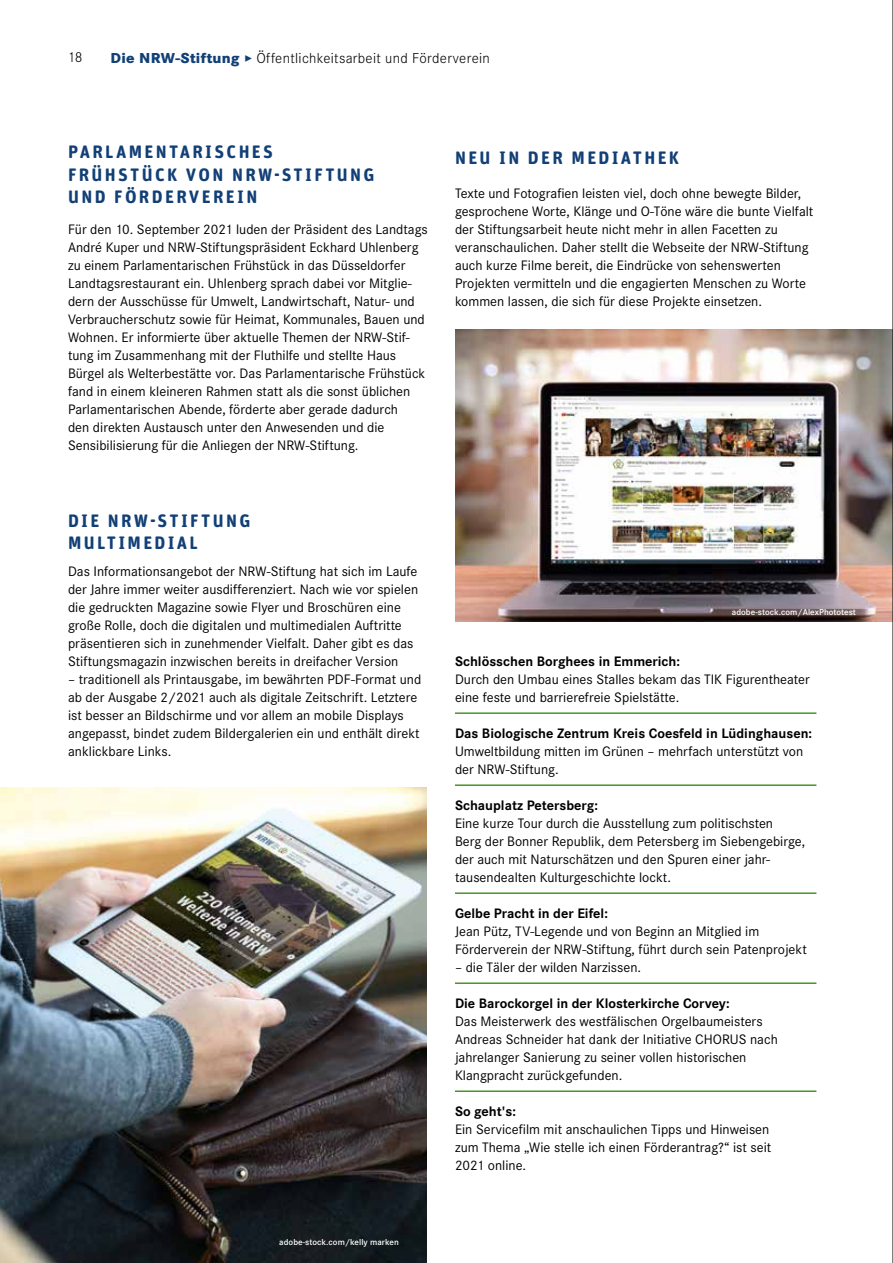
<style>
.page{position:relative;width:893px;height:1263px;background:#fff}
.page>*{position:absolute;margin:0;border:0;box-sizing:border-box;transform-origin:0 0}
.t1{font:700 18px/22.5px "Unit Rounded Pro";letter-spacing:.13em;color:#124076}
.t2{font:300 15px "Corporate S";letter-spacing:.02em;color:#000}
.t3{font:14.25px/18px "Corporate S";color:#000}
.t4{font:700 14.25px "Corporate S";color:#000}
.t5{font:600 9px "Corporate S";letter-spacing:.005em;color:#fff}
.s1{font-weight:800;color:#124076}
.s2{color:#124076}
</style>
<div class="page">
<img style="left:455px;top:329px;width:437px;height:292px">
<img style="left:0;top:787px;width:426px;height:476px">
<hr style="left:455px;top:712px;width:361px;height:2px;background:#459629">
<hr style="left:455px;top:784px;width:361px;height:2px;background:#459629">
<hr style="left:455px;top:892px;width:361px;height:2px;background:#459629">
<hr style="left:455px;top:982px;width:361px;height:2px;background:#459629">
<hr style="left:455px;top:1090px;width:361px;height:2px;background:#459629">
<hr style="left:892px;top:0;width:1px;height:1263px;background:#000">
<p class="t2" style="left:68px;top:49px;width:16px">18</p>
<p class="t2" style="left:111px;top:49px;width:381px"><span class="s1">Die NRW-Stiftung</span> <span class="s2">✓</span> Öffentlichkeitsarbeit und Förderverein</p>
<p class="t1" style="left:68px;top:140px;width:308px">PARLAMENTARISCHES<br>FRÜHSTÜCK VON NRW-STIFTUNG<br>UND FÖRDERVEREIN</p>
<p class="t3" style="left:68px;top:220px;width:361px">Für den 10. September 2021 luden der Präsident des Landtags André Kuper und NRW-Stiftungspräsident Eckhard Uhlenberg zu einem Parlamentarischen Frühstück in das Düsseldorfer Landtagsrestaurant ein. Uhlenberg sprach dabei vor Mitglie&shy;dern der Ausschüsse für Umwelt, Landwirtschaft, Natur- und Verbraucherschutz sowie für Heimat, Kommunales, Bauen und Wohnen. Er informierte über aktuelle Themen der NRW-Stif&shy;tung im Zusammenhang mit der Fluthilfe und stellte Haus Bürgel als Welterbestätte vor. Das Parlamentarische Frühstück fand in einem kleineren Rahmen statt als die sonst üblichen Parlamentarischen Abende, förderte aber gerade dadurch<br>den direkten Austausch unter den Anwesenden und die Sensibilisierung für die Anliegen der NRW-Stiftung.</p>
<p class="t1" style="left:68px;top:508px;width:184px">DIE NRW-STIFTUNG<br>MULTIMEDIAL</p>
<p class="t3" style="left:68px;top:562px;width:352px">Das Informationsangebot der NRW-Stiftung hat sich im Laufe der Jahre immer weiter ausdifferenziert. Nach wie vor spielen die gedruckten Magazine sowie Flyer und Broschüren eine große Rolle, doch die digitalen und multimedialen Auftritte präsentieren sich in zunehmender Vielfalt. Daher gibt es das Stiftungsmagazin inzwischen bereits in dreifacher Version</p>
<p class="t3" style="left:68px;top:670px;width:355px">– traditionell als Printausgabe, im bewährten PDF-Format und ab der Ausgabe 2/2021 auch als digitale Zeitschrift. Letztere ist besser an Bildschirme und vor allem an mobile Displays angepasst, bindet zudem Bildergalerien ein und enthält direkt anklickbare Links.</p>
<p class="t1" style="left:455px;top:146px;width:226px">NEU IN DER MEDIATHEK</p>
<p class="t3" style="left:455px;top:184px;width:360px">Texte und Fotografien leisten viel, doch ohne bewegte Bilder, gesprochene Worte, Klänge und O-Töne wäre die bunte Vielfalt der Stiftungsarbeit heute nicht mehr in allen Facetten zu veranschaulichen. Daher stellt die Webseite der NRW-Stiftung auch kurze Filme bereit, die Eindrücke von sehenswerten Projekten vermitteln und die engagierten Menschen zu Worte kommen lassen, die sich für diese Projekte einsetzen.</p>
<p class="t5" style="left:732px;top:606px;width:126px">adobe-stock.com/AlexPhototest</p>
<p class="t4" style="left:455px;top:653px;width:227px">Schlösschen Borghees in Emmerich:</p>
<p class="t3" style="left:455px;top:670px;width:356px">Durch den Umbau eines Stalles bekam das TIK Figurentheater eine feste und barrierefreie Spielstätte.</p>
<p class="t4" style="left:455px;top:725px;width:359px">Das Biologische Zentrum Kreis Coesfeld in Lüdinghausen:</p>
<p class="t3" style="left:455px;top:742px;width:350px">Umweltbildung mitten im Grünen – mehrfach unterstützt von der NRW-Stiftung.</p>
<p class="t4" style="left:455px;top:797px;width:144px">Schauplatz Petersberg:</p>
<p class="t3" style="left:455px;top:814px;width:352px">Eine kurze Tour durch die Ausstellung zum politischsten<br>Berg der Bonner Republik, dem Petersberg im Siebengebirge, der auch mit Naturschätzen und den Spuren einer jahr&shy;tausendealten Kulturgeschichte lockt.</p>
<p class="t4" style="left:455px;top:905px;width:154px">Gelbe Pracht in der Eifel:</p>
<p class="t3" style="left:455px;top:922px;width:353px">Jean Pütz, TV-Legende und von Beginn an Mitglied im<br>Förderverein der NRW-Stiftung, führt durch sein Patenprojekt</p>
<p class="t3" style="left:455px;top:958px;width:188px">– die Täler der wilden Narzissen.</p>
<p class="t4" style="left:455px;top:995px;width:276px">Die Barockorgel in der Klosterkirche Corvey:</p>
<p class="t3" style="left:455px;top:1012px;width:324px">Das Meisterwerk des westfälischen Orgelbaumeisters Andreas Schneider hat dank der Initiative CHORUS nach jahrelanger Sanierung zu seiner vollen historischen Klangpracht zurückgefunden.</p>
<p class="t4" style="left:455px;top:1103px;width:63px">So geht's:</p>
<p class="t3" style="left:455px;top:1120px;width:318px">Ein Servicefilm mit anschaulichen Tipps und Hinweisen zum Thema „Wie stelle ich einen Förderantrag?“ ist seit<br>2021 online.</p>
<p class="t5" style="left:279px;top:1237px;width:121px">adobe-stock.com/kelly marken</p>
</div>
